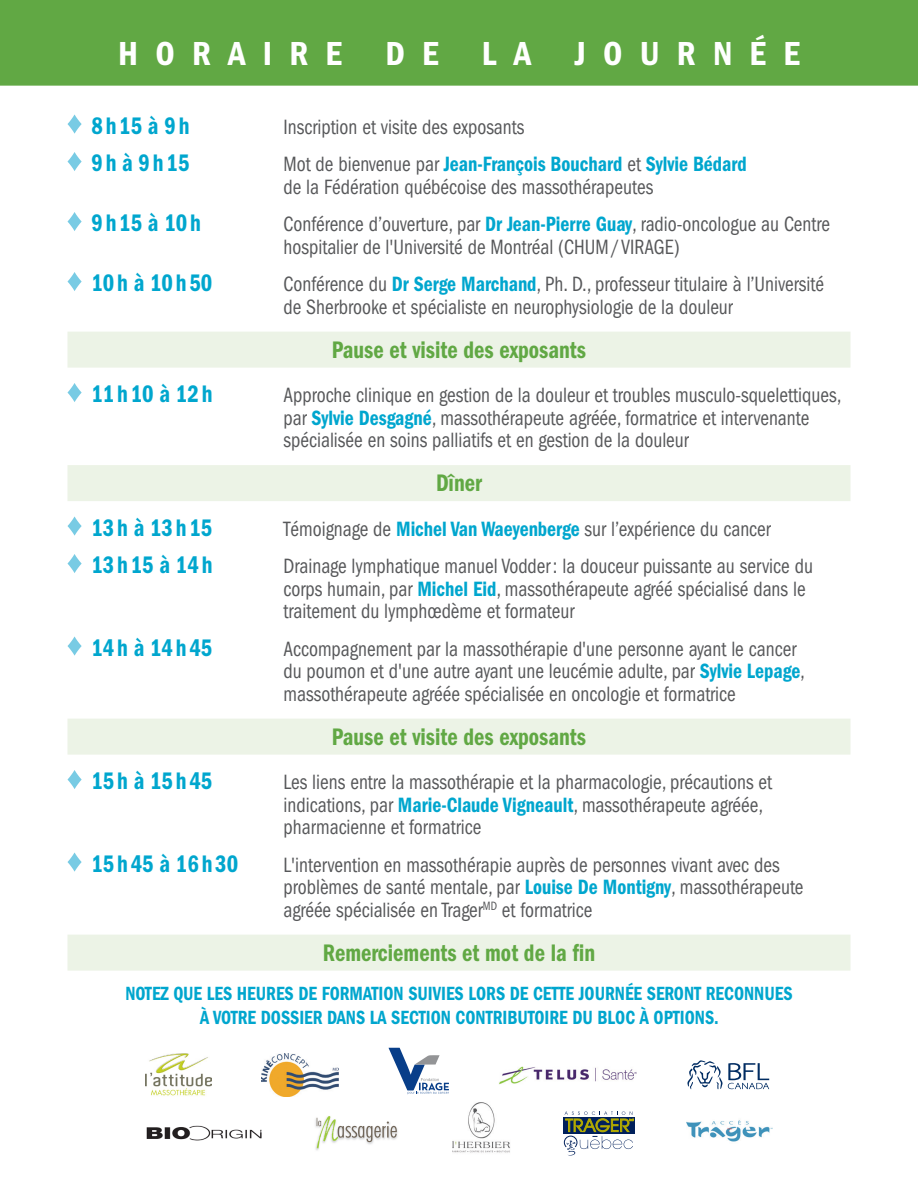
<style>
.page{position:relative;width:918px;height:1188px;background:#fff}
.page>*{position:absolute;margin:0;border:0;box-sizing:border-box;transform-origin:0 0}
.t1{font:600 condensed 34.5px "Franklin Gothic";letter-spacing:.5em;color:#fff}
.t2{font:600 condensed 24.75px "Franklin Gothic";color:#00a6ce;scale:.91 1}
.t3{font:600 condensed 24.75px "Franklin Gothic";color:#61a844;scale:.91 1}
.t4{font:condensed 21.45px/22.5px "Franklin Gothic";color:#57585a;scale:.91 1}
.t5{font:600 condensed 19.8px/24px "Franklin Gothic";color:#00a6ce;text-align:center;scale:.91 1}
.s1{font-weight:400;font-size:21.45px;color:#57585a}
.s2{font-weight:600;color:#00a6ce}
</style>
<div class="page">
<div style="left:0;top:0;width:918px;height:86px;background:#61a844"></div>
<div style="left:68px;top:332px;width:782px;height:36px;background:#ecf3e6"></div>
<div style="left:68px;top:465px;width:782px;height:36px;background:#ecf3e6"></div>
<div style="left:68px;top:719px;width:782px;height:36px;background:#ecf3e6"></div>
<div style="left:68px;top:935px;width:782px;height:36px;background:#ecf3e6"></div>
<svg style="left:67px;top:114px;width:15px;height:20px"></svg>
<svg style="left:67px;top:152px;width:15px;height:19px"></svg>
<svg style="left:67px;top:212px;width:15px;height:19px"></svg>
<svg style="left:67px;top:272px;width:15px;height:19px"></svg>
<svg style="left:67px;top:383px;width:15px;height:19px"></svg>
<svg style="left:67px;top:516px;width:15px;height:20px"></svg>
<svg style="left:67px;top:554px;width:15px;height:19px"></svg>
<svg style="left:67px;top:636px;width:15px;height:20px"></svg>
<svg style="left:67px;top:770px;width:15px;height:19px"></svg>
<svg style="left:67px;top:852px;width:15px;height:20px"></svg>
<img style="left:146px;top:1053px;width:65px;height:43px">
<svg style="left:389px;top:1048px;width:60px;height:46px"></svg>
<img style="left:261px;top:1054px;width:78px;height:42px">
<img style="left:499px;top:1066px;width:138px;height:19px">
<svg style="left:687px;top:1060px;width:82px;height:29px"></svg>
<div style="left:563px;top:1117px;width:71px;height:17px;background:#00205b"></div>
<svg style="left:564px;top:1111px;width:69px;height:38px"></svg>
<img style="left:567px;top:1141px;width:8px;height:14px">
<img style="left:452px;top:1102px;width:58px;height:51px">
<img style="left:687px;top:1120px;width:85px;height:22px">
<img style="left:315px;top:1117px;width:83px;height:34px">
<svg style="left:317px;top:1116px;width:80px;height:33px"></svg>
<img style="left:146px;top:1125px;width:115px;height:16px">
<h1 class="t1" style="left:118px;top:34px;width:225px">horaire</h1>
<h1 class="t1" style="left:385px;top:34px;width:55px">d e</h1>
<h1 class="t1" style="left:482px;top:34px;width:51px">l a</h1>
<h1 class="t1" style="left:575px;top:34px;width:227px">journée</h1>
<p class="t2" style="left:91px;top:111px;width:163px">8h15 à 9h <span class="s1">I</span></p>
<p class="t4" style="left:288px;top:116px;width:262px">nscription et visite des exposants</p>
<p class="t2" style="left:91px;top:149px;width:109px">9h à 9h15</p>
<p class="t4" style="left:284px;top:153px;width:511px">Mot de bienvenue par <span class="s2">Jean-François Bouchard</span> et <span class="s2">Sylvie Bédard </span>de la Fédération québécoise des massothérapeutes</p>
<p class="t2" style="left:91px;top:209px;width:156px">9h15 à 10h <span class="s1">C</span></p>
<p class="t4" style="left:284px;top:213px;width:602px;text-indent:10px">onférence d’ouverture, par <span class="s2">Dr Jean-Pierre Guay</span>, radio-oncologue au Centre hospitalier de l'Université de Montréal (CHUM/VIRAGE)</p>
<p class="t2" style="left:91px;top:269px;width:164px">10h à 10h50 <span class="s1">C</span></p>
<p class="t4" style="left:284px;top:273px;width:595px;text-indent:10px">onférence du <span class="s2">Dr Serge Marchand</span>, Ph. D., professeur titulaire à l’Université de Sherbrooke et spécialiste en neurophysiologie de la douleur</p>
<p class="t3" style="left:332px;top:336px;width:281px">Pause et visite des exposants</p>
<p class="t2" style="left:91px;top:380px;width:164px">11h10 à 12h <span class="s1">A</span></p>
<p class="t4" style="left:284px;top:384px;width:615px;text-indent:10px">pproche clinique en gestion de la douleur et troubles musculo-squelettiques, par <span class="s2">Sylvie Desgagné</span>, massothérapeute agréée, formatrice et intervenante spécialisée en soins palliatifs et en gestion de la douleur</p>
<p class="t3" style="left:436px;top:469px;width:52px">Dîner</p>
<p class="t2" style="left:91px;top:513px;width:135px">13h à 13h15</p>
<p class="t4" style="left:284px;top:518px;width:537px">Témoignage de <span class="s2">Michel Van Waeyenberge</span> sur l’expérience du cancer</p>
<p class="t2" style="left:91px;top:551px;width:135px">13h15 à 14h</p>
<p class="t4" style="left:283px;top:555px;width:583px">Drainage lymphatique manuel Vodder: la douceur puissante au service du corps humain, par <span class="s2">Michel Eid</span>, massothérapeute agréé spécialisé dans le traitement du lymphœdème et formateur</p>
<p class="t2" style="left:91px;top:633px;width:164px">14h à 14h45 <span class="s1">A</span></p>
<p class="t4" style="left:284px;top:638px;width:575px;text-indent:10px">ccompagnement par la massothérapie d'une personne ayant le cancer du poumon et d'une autre ayant une leucémie adulte, par <span class="s2">Sylvie Lepage</span>, massothérapeute agréée spécialisée en oncologie et formatrice</p>
<p class="t3" style="left:332px;top:723px;width:281px">Pause et visite des exposants</p>
<p class="t2" style="left:91px;top:767px;width:163px">15h à 15h45 <span class="s1">L</span></p>
<p class="t4" style="left:284px;top:771px;width:539px;text-indent:8px">es liens entre la massothérapie et la pharmacologie, précautions et indications, par <span class="s2">Marie-Claude Vigneault</span>, massothérapeute agréée, pharmacienne et formatrice</p>
<p class="t2" style="left:91px;top:849px;width:182px">15h45 à 16h30 <span class="s1">L</span></p>
<p class="t4" style="left:284px;top:854px;width:573px;text-indent:8px">'intervention en massothérapie auprès de personnes vivant avec des problèmes de santé mentale, par <span class="s2">Louise De Montigny</span>, massothérapeute agréée spécialisée en Trager<sup>MD</sup> et formatrice</p>
<p class="t3" style="left:323px;top:939px;width:301px">Remerciements et mot de la fin</p>
<p class="t5" style="left:125px;top:981px;width:735px">Notez que les heures de formation suivies lors de cette journée seront reconnues à votre dossier dans la section contributoire du bloc à options.</p>
</div>
